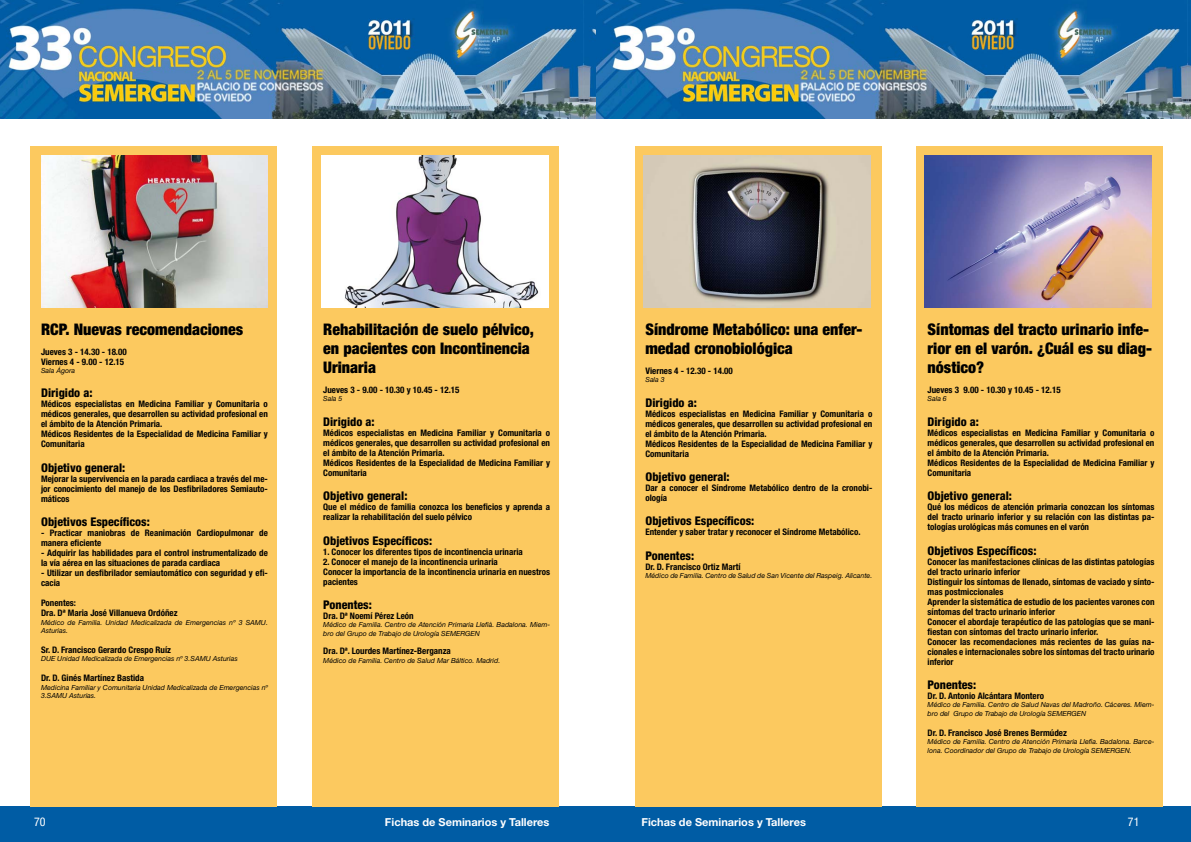
<style>
.page{position:relative;width:1191px;height:842px;background:#fff}
.page>*{position:absolute;margin:0;border:0;box-sizing:border-box;transform-origin:0 0}
.t1{font:900 condensed 16px/19.2px "Helvetica Neue LT Std";color:#000}
.t2{font:800 condensed 12px "Helvetica Neue LT Std";color:#000}
.t3{font:condensed 12px "Helvetica Neue LT Std";color:#fff}
.t4{font:700 11px "Helvetica Neue LT Std";color:#fff}
.t5{font:700 condensed 9px/10px "Helvetica Neue LT Std";color:#000}
.t6{font:italic 7px/8.4px "Helvetica Neue LT Std";color:#000}
</style>
<div class="page">
<img style="left:0;top:3px;width:1191px;height:115px">
<img style="left:595px;top:0;width:592px;height:3px">
<svg style="left:1187px;top:0;width:4px;height:3px"></svg>
<img style="left:0;top:0;width:583px;height:3px">
<svg style="left:583px;top:0;width:12px;height:3px"></svg>
<div style="left:0;top:806px;width:1191px;height:36px;background:#005ca4"></div>
<div style="left:635px;top:146px;width:246px;height:660px;background:#fcc95f"></div>
<div style="left:916px;top:146px;width:247px;height:660px;background:#fcc95f"></div>
<img style="left:643px;top:156px;width:227px;height:151px">
<img style="left:924px;top:156px;width:227px;height:151px">
<div style="left:30px;top:146px;width:247px;height:660px;background:#fcc95f"></div>
<div style="left:312px;top:146px;width:246px;height:660px;background:#fcc95f"></div>
<img style="left:41px;top:156px;width:227px;height:151px">
<img style="left:322px;top:156px;width:227px;height:151px">
<h1 class="t1" style="left:41px;top:321px;width:204px">RCP. Nuevas recomendaciones</h1>
<p class="t5" style="left:41px;top:347px;width:87px">Jueves 3 - 14.30 - 18.00<br>Viernes 4 - 9.00 - 12.15</p>
<p class="t6" style="left:41px;top:367px;width:35px">Sala Ágora</p>
<h2 class="t2" style="left:41px;top:389px;width:53px">Dirigido a:</h2>
<p class="t5" style="left:41px;top:400px;width:228px">Médicos especialistas en Medicina Familiar y Comunitaria o médicos generales, que desarrollen su actividad profesional en el ámbito de la Atención Primaria.<br>Médicos Residentes de la Especialidad de Medicina Familiar y Comunitaria</p>
<h2 class="t2" style="left:41px;top:463px;width:86px">Objetivo general:</h2>
<p class="t5" style="left:41px;top:475px;width:228px;text-align:justify">Mejorar la supervivencia en la parada cardiaca a través del me&shy;jor conocimiento del manejo de los Desfibriladores Semiauto&shy;máticos</p>
<h2 class="t2" style="left:41px;top:518px;width:110px">Objetivos Específicos:</h2>
<p class="t5" style="left:41px;top:529px;width:228px">- Practicar maniobras de Reanimación Cardiopulmonar de manera eficiente</p>
<p class="t5" style="left:41px;top:549px;width:228px">- Adquirir las habilidades para el control instrumentalizado de la vía aérea en las situaciones de parada cardiaca</p>
<p class="t5" style="left:41px;top:569px;width:228px">- Utilizar un desfibrilador semiautomático con seguridad y efi&shy;cacia</p>
<p class="t5" style="left:41px;top:599px;width:138px">Ponentes:<br>Dra. Dª Maria José Villanueva Ordóñez</p>
<p class="t6" style="left:41px;top:619px;width:228px">Médico de Familia. Unidad Medicalizada de Emergencias nº 3 SAMU.<br>Asturias.</p>
<p class="t5" style="left:41px;top:646px;width:131px">Sr. D. Francisco Gerardo Crespo Ruíz</p>
<p class="t6" style="left:41px;top:656px;width:198px">DUE Unidad Medicalizada de Emergencias nº 3.SAMU Asturias</p>
<p class="t5" style="left:41px;top:674px;width:104px">Dr. D. Ginés Martínez Bastida</p>
<p class="t6" style="left:41px;top:684px;width:228px">Medicina Familiar y Comunitaria Unidad Medicalizada de Emergencias nº<br>3.SAMU Asturias.</p>
<h1 class="t1" style="left:323px;top:321px;width:212px">Rehabilitación de suelo pélvico, en pacientes con Incontinencia<br>Urinaria</h1>
<p class="t5" style="left:323px;top:386px;width:138px">Jueves 3 - 9.00 - 10.30 y 10.45 - 12.15</p>
<p class="t6" style="left:323px;top:396px;width:21px">Sala 5</p>
<h2 class="t2" style="left:323px;top:417px;width:53px">Dirigido a:</h2>
<p class="t5" style="left:323px;top:429px;width:228px">Médicos especialistas en Medicina Familiar y Comunitaria o médicos generales, que desarrollen su actividad profesional en el ámbito de la Atención Primaria.<br>Médicos Residentes de la Especialidad de Medicina Familiar y Comunitaria</p>
<h2 class="t2" style="left:323px;top:492px;width:86px">Objetivo general:</h2>
<p class="t5" style="left:323px;top:503px;width:228px">Que el médico de familia conozca los beneficios y aprenda a realizar la rehabilitación del suelo pélvico</p>
<h2 class="t2" style="left:323px;top:536px;width:110px">Objetivos Específicos:</h2>
<p class="t5" style="left:323px;top:547px;width:201px">1. Conocer los diferentes tipos de incontinencia urinaria</p>
<p class="t5" style="left:323px;top:557px;width:228px">2. Conocer el manejo de la incontinencia urinaria<br>Conocer la importancia de la incontinencia urinaria en nuestros pacientes</p>
<h2 class="t2" style="left:323px;top:600px;width:50px">Ponentes:</h2>
<p class="t5" style="left:323px;top:612px;width:92px">Dra. Dª Noemí Pérez León</p>
<p class="t6" style="left:323px;top:622px;width:228px">Médico de Familia. Centro de Atención Primaria Llefià. Badalona. Miem&shy;bro del Grupo de Trabajo de Urología SEMERGEN</p>
<p class="t5" style="left:323px;top:647px;width:129px">Dra. Dª. Lourdes Martínez-Berganza</p>
<p class="t6" style="left:323px;top:657px;width:178px">Médico de Familia. Centro de Salud Mar Báltico. Madrid.</p>
<h1 class="t1" style="left:645px;top:321px;width:218px">Síndrome Metabólico: una enfer&shy;medad cronobiológica</h1>
<p class="t5" style="left:645px;top:367px;width:89px">Viernes 4 - 12.30 - 14.00</p>
<p class="t6" style="left:645px;top:376px;width:21px">Sala 3</p>
<h2 class="t2" style="left:645px;top:398px;width:53px">Dirigido a:</h2>
<p class="t5" style="left:645px;top:409px;width:228px">Médicos especialistas en Medicina Familiar y Comunitaria o médicos generales, que desarrollen su actividad profesional en el ámbito de la Atención Primaria.<br>Médicos Residentes de la Especialidad de Medicina Familiar y Comunitaria</p>
<h2 class="t2" style="left:645px;top:472px;width:86px">Objetivo general:</h2>
<p class="t5" style="left:645px;top:484px;width:228px">Dar a conocer el Síndrome Metabólico dentro de la cronobi&shy;ología</p>
<h2 class="t2" style="left:645px;top:517px;width:110px">Objetivos Específicos:</h2>
<p class="t5" style="left:645px;top:528px;width:216px">Entender y saber tratar y reconocer el Síndrome Metabólico.</p>
<h2 class="t2" style="left:645px;top:551px;width:50px">Ponentes:</h2>
<p class="t5" style="left:645px;top:563px;width:97px">Dr. D. Francisco Ortiz Martí</p>
<p class="t6" style="left:645px;top:572px;width:228px">Médico de Familia. Centro de Salud de San Vicente del Raspeig. Alicante.</p>
<h1 class="t1" style="left:927px;top:321px;width:226px">Síntomas del tracto urinario infe&shy;rior en el varón. ¿Cuál es su diag&shy;nóstico?</h1>
<p class="t5" style="left:927px;top:386px;width:135px">Jueves 3 9.00 - 10.30 y 10.45 - 12.15</p>
<p class="t6" style="left:927px;top:396px;width:21px">Sala 6</p>
<h2 class="t2" style="left:927px;top:417px;width:53px">Dirigido a:</h2>
<p class="t5" style="left:927px;top:429px;width:228px">Médicos especialistas en Medicina Familiar y Comunitaria o médicos generales, que desarrollen su actividad profesional en el ámbito de la Atención Primaria.<br>Médicos Residentes de la Especialidad de Medicina Familiar y Comunitaria</p>
<h2 class="t2" style="left:927px;top:492px;width:86px">Objetivo general:</h2>
<p class="t5" style="left:927px;top:503px;width:228px;text-align:justify">Qué los médicos de atención primaria conozcan los síntomas del tracto urinario inferior y su relación con las distintas pa&shy;tologías urológicas más comunes en el varón</p>
<h2 class="t2" style="left:927px;top:546px;width:110px">Objetivos Específicos:</h2>
<p class="t5" style="left:927px;top:557px;width:228px">Conocer las manifestaciones clínicas de las distintas patologías del tracto urinario inferior<br>Distinguir los síntomas de llenado, síntomas de vaciado y sínto&shy;mas postmiccionales<br>Aprender la sistemática de estudio de los pacientes varones con síntomas del tracto urinario inferior<br>Conocer el abordaje terapéutico de las patologías que se mani&shy;fiestan con síntomas del tracto urinario inferior.<br>Conocer las recomendaciones más recientes de las guías na&shy;cionales e internacionales sobre los síntomas del tracto urinario inferior</p>
<h2 class="t2" style="left:927px;top:680px;width:50px">Ponentes:</h2>
<p class="t5" style="left:927px;top:692px;width:118px">Dr. D. Antonio Alcántara Montero</p>
<p class="t6" style="left:927px;top:702px;width:228px">Médico de Familia. Centro de Salud Navas del Madroño. Cáceres. Miem&shy;bro del Grupo de Trabajo de Urología SEMERGEN</p>
<p class="t5" style="left:927px;top:729px;width:141px">Dr. D. Francisco José Brenes Bermúdez</p>
<p class="t6" style="left:927px;top:738px;width:228px">Médico de Familia. Centro de Atención Primaria Llefìa. Badalona. Barce&shy;lona. Coordinador del Grupo de Trabajo de Urología SEMERGEN.</p>
<h2 class="t3" style="left:34px;top:817px;width:13px">70</h2>
<p class="t4" style="left:385px;top:818px;width:166px">Fichas de Seminarios y Talleres</p>
<p class="t4" style="left:641px;top:818px;width:166px">Fichas de Seminarios y Talleres</p>
<h2 class="t3" style="left:1128px;top:817px;width:13px">71</h2>
</div>
